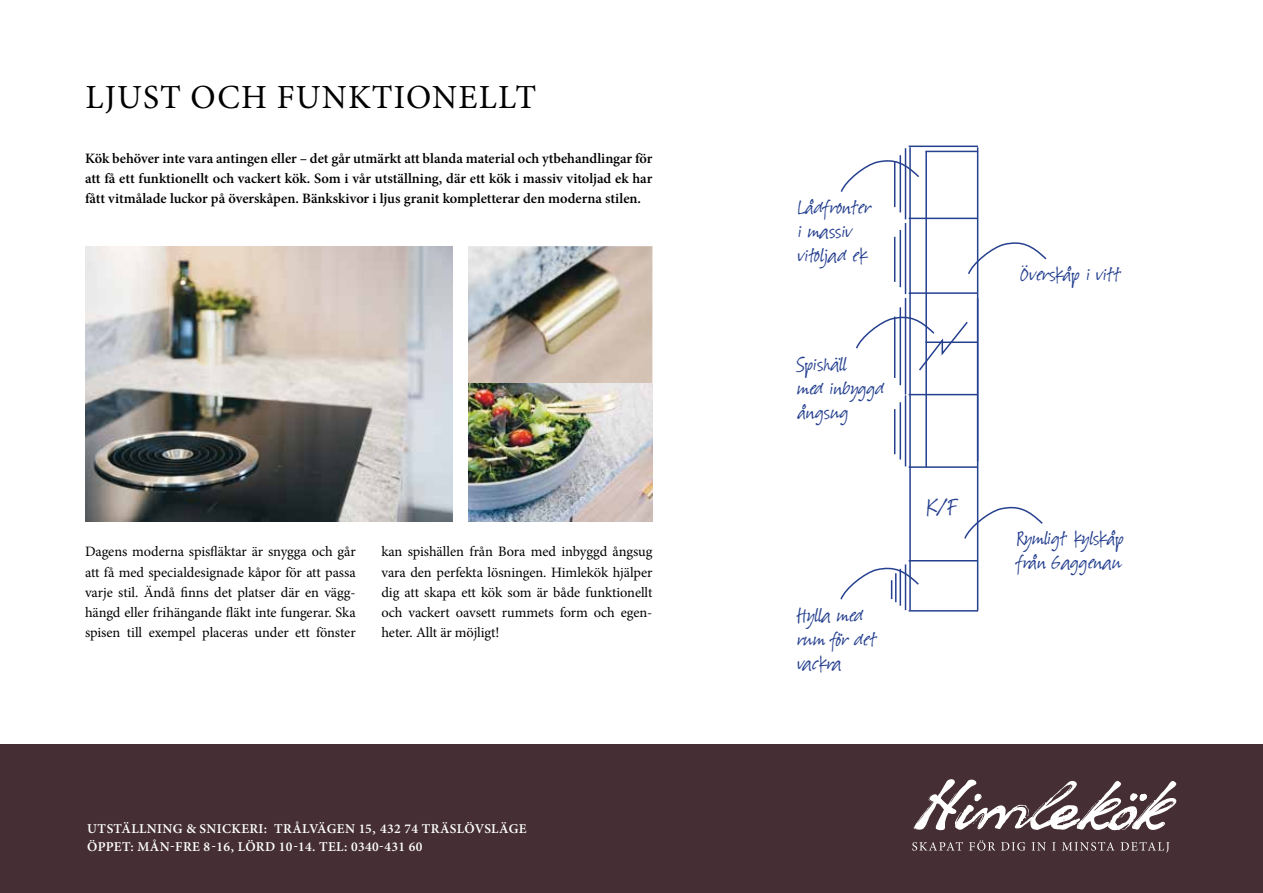
<style>
.page{position:relative;width:1263px;height:893px;background:#fff}
.page>*{position:absolute;margin:0;border:0;box-sizing:border-box;transform-origin:0 0}
.t1{font:33.75px "Minion Pro";letter-spacing:.035em;color:#000}
.t2{font:29.4px "Suomi Hand Script";color:#25408f}
.t3{font:23.7px/24px "Suomi Hand Script";letter-spacing:.015em;color:#25408f}
.t4{font:14.4px/20.2px "Minion Pro";letter-spacing:-.005em;color:#000;text-align:justify}
.t5{font:600 14.4px/20.2px "Minion Pro";color:#000;text-align:justify}
.t6{font:600 13.5px/18px "Minion Pro";letter-spacing:.03em;color:#fff}
</style>
<div class="page">
<img style="left:85px;top:246px;width:367px;height:275px">
<img style="left:468px;top:246px;width:184px;height:138px">
<div style="left:0;top:744px;width:1263px;height:149px;background:#452f34"></div>
<svg style="left:912px;top:840px;width:257px;height:12px"></svg>
<svg style="left:914px;top:779px;width:262px;height:52px"></svg>
<img style="left:468px;top:384px;width:184px;height:137px">
<hr style="left:909px;top:147px;width:2px;height:463px;background:#25408f">
<hr style="left:977px;top:147px;width:1px;height:314px;background:#25408f">
<hr style="left:977px;top:298px;width:1px;height:313px;background:#25408f">
<hr style="left:905px;top:223px;width:1px;height:71px;background:#25408f">
<hr style="left:899px;top:230px;width:2px;height:57px;background:#25408f">
<hr style="left:894px;top:237px;width:1px;height:45px;background:#25408f">
<hr style="left:905px;top:395px;width:1px;height:71px;background:#25408f">
<hr style="left:899px;top:402px;width:2px;height:57px;background:#25408f">
<hr style="left:894px;top:409px;width:1px;height:45px;background:#25408f">
<hr style="left:905px;top:148px;width:1px;height:71px;background:#25408f">
<hr style="left:899px;top:155px;width:2px;height:57px;background:#25408f">
<hr style="left:894px;top:162px;width:1px;height:45px;background:#25408f">
<hr style="left:905px;top:298px;width:1px;height:97px;background:#25408f">
<hr style="left:899px;top:307px;width:2px;height:78px;background:#25408f">
<hr style="left:894px;top:317px;width:1px;height:61px;background:#25408f">
<hr style="left:905px;top:564px;width:1px;height:46px;background:#25408f">
<hr style="left:899px;top:569px;width:2px;height:37px;background:#25408f">
<hr style="left:909px;top:292px;width:69px;height:2px;background:#25408f">
<hr style="left:909px;top:394px;width:69px;height:1px;background:#25408f">
<hr style="left:909px;top:466px;width:69px;height:2px;background:#25408f">
<hr style="left:909px;top:560px;width:69px;height:1px;background:#25408f">
<hr style="left:909px;top:610px;width:69px;height:2px;background:#25408f">
<hr style="left:909px;top:218px;width:69px;height:1px;background:#25408f">
<hr style="left:909px;top:146px;width:69px;height:1px;background:#25408f">
<hr style="left:925px;top:151px;width:53px;height:1px;background:#25408f">
<hr style="left:925px;top:341px;width:53px;height:2px;background:#25408f">
<hr style="left:925px;top:151px;width:2px;height:316px;background:#25408f">
<svg style="left:840px;top:564px;width:79px;height:38px"></svg>
<svg style="left:856px;top:313px;width:113px;height:59px"></svg>
<svg style="left:840px;top:156px;width:79px;height:38px"></svg>
<svg style="left:964px;top:503px;width:79px;height:37px"></svg>
<svg style="left:968px;top:238px;width:79px;height:38px"></svg>
<h1 class="t1" style="left:86px;top:75px;width:452px">LJUST OCH FUNKTIONELLT</h1>
<p class="t5" style="left:85px;top:148px;width:569px">Kök behöver inte vara antingen eller – det går utmärkt att blanda material och ytbehandlingar för att få ett funktionellt och vackert kök. Som i vår utställning, där ett kök i massiv vitoljad ek har fått vitmålade luckor på överskåpen. Bänkskivor i ljus granit kompletterar den moderna stilen.</p>
<p class="t4" style="left:85px;top:542px;width:272px">Dagens moderna spisfläktar är snygga och går att få med specialdesignade kåpor för att passa varje stil. Ändå finns det platser där en vägg&shy;hängd eller frihängande fläkt inte fungerar. Ska spisen till exempel placeras under ett fönster</p>
<p class="t4" style="left:381px;top:542px;width:272px">kan spishällen från Bora med inbyggd ångsug vara den perfekta lösningen. Himlekök hjälper dig att skapa ett kök som är både funktionellt och vackert oavsett rummets form och egen&shy;heter. Allt är möjligt!</p>
<p class="t6" style="left:87px;top:819px;width:441px">UTSTÄLLNING &amp; SNICKERI: TRÅLVÄGEN 15, 432 74 TRÄSLÖVSLÄGE<br>ÖPPET: MÅN-FRE 8-16, LÖRD 10-14. TEL: 0340-431 60</p>
<h3 class="t3" style="left:798px;top:197px;width:74px">Lådfronter i massiv vitoljad ek</h3>
<h3 class="t3" style="left:797px;top:354px;width:89px">Spishäll<br>med inbyggd ångsug</h3>
<h3 class="t3" style="left:797px;top:605px;width:81px">Hylla med rum för det vackra</h3>
<h2 class="t2" style="left:927px;top:492px;width:32px">K/F</h2>
<h3 class="t3" style="left:1020px;top:263px;width:101px">Överskåp i vitt</h3>
<h3 class="t3" style="left:1017px;top:528px;width:108px">Rymligt kylskåp från Gaggenau</h3>
</div>
